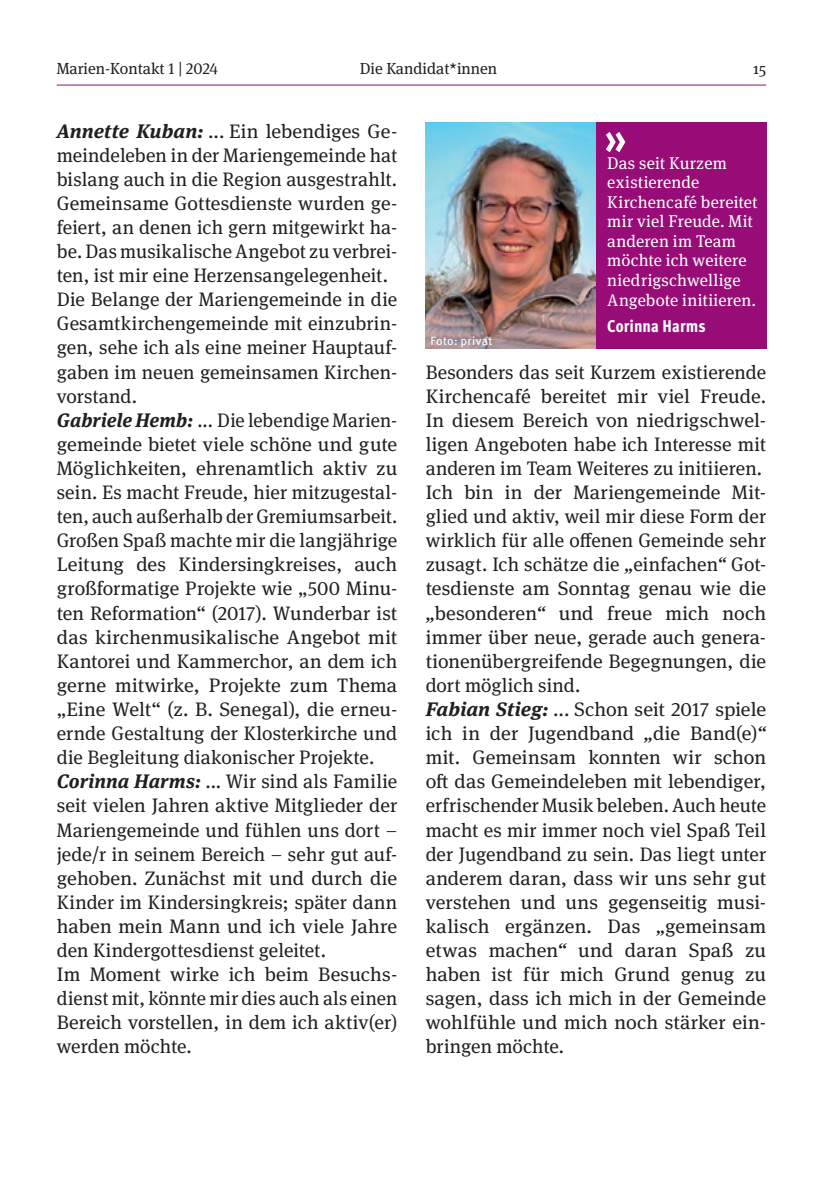
<style>
.page{position:relative;width:840px;height:1191px;background:#fff}
.page>*{position:absolute;margin:0;border:0;box-sizing:border-box;transform-origin:0 0}
.t1{font:19.6px/24px "Meta Serif Pro";letter-spacing:.005em;color:#231f20}
.t2{font:17px/19.6px "Meta Serif Pro";letter-spacing:.01em;color:#fff}
.t3{font:800 condensed 17px "Meta Pro";letter-spacing:.005em;color:#fff}
.t4{font:16px "Meta Serif Pro";color:#231f20}
.t5{font:12px "Meta Pro";letter-spacing:.025em;color:#fff}
.s1{font-weight:700;font-style:italic}
.s2{font-style:italic}
</style>
<div class="page">
<hr style="left:57px;top:85px;width:708px;height:1px;background:#970c76">
<div style="left:558px;top:122px;width:207px;height:227px;background:#970c76"></div>
<img style="left:425px;top:122px;width:170px;height:227px">
<svg style="left:606px;top:132px;width:19px;height:20px"></svg>
<p class="t4" style="left:57px;top:57px;width:163px">Marien-Kontakt 1 | 2024</p>
<p class="t4" style="left:359px;top:57px;width:139px">Die Kandidat*innen</p>
<p class="t4" style="left:752px;top:57px;width:15px">15</p>
<p class="t1" style="left:57px;top:118px;width:342px"><span class="s1">Annette Kuban:</span> ... Ein lebendiges Ge&shy;meindeleben in der Mariengemeinde hat bislang auch in die Region ausgestrahlt.<br>Gemeinsame Gottesdienste wurden ge&shy;feiert, an denen ich gern mitgewirkt ha&shy;be. Das musikalische Angebot zu verbrei&shy;ten, ist mir eine Herzensangelegenheit.<br>Die Belange der Mariengemeinde in die Gesamtkirchengemeinde mit einzubrin&shy;gen, sehe ich als eine meiner Hauptauf&shy;gaben im neuen gemeinsamen Kirchen&shy;vorstand.<br><span class="s1">Gabriele Hemb:</span> ... Die lebendige Marien&shy;gemeinde bietet viele schöne und gute Möglichkeiten, ehrenamtlich aktiv zu sein. Es macht Freude, hier mitzugestal&shy;ten, auch außerhalb der Gremiumsarbeit.<br>Großen Spaß machte mir die langjährige Leitung des Kindersingkreises, auch großformatige Projekte wie „500 Minu&shy;ten Reformation“ (2017). Wunderbar ist das kirchenmusikalische Angebot mit Kantorei und Kammerchor, an dem ich gerne mitwirke, Projekte zum Thema „Eine Welt“ (z. B. Senegal), die erneu&shy;ernde Gestaltung der Klosterkirche und die Begleitung diakonischer Projekte.<br><span class="s1">Corinna Harms:</span> ... Wir sind als Familie seit vielen Jahren aktive Mitglieder der Mariengemeinde und fühlen uns dort – jede/r in seinem Bereich – sehr gut auf&shy;gehoben. Zunächst mit und durch die Kinder im Kindersingkreis; später dann haben mein Mann und ich viele Jahre den Kindergottesdienst geleitet.<br>Im Moment wirke ich beim Besuchs&shy;dienst mit, könnte mir dies auch als einen Bereich vorstellen, in dem ich aktiv(er) werden möchte.</p>
<p class="t5" style="left:430px;top:332px;width:63px">Foto: privat</p>
<p class="t2" style="left:607px;top:152px;width:152px">Das seit Kurzem existierende<br>Kirchencafé bereitet mir viel Freude. Mit anderen im Team möchte ich weitere niedrigschwellige<br>Angebote initiieren.</p>
<p class="t3" style="left:607px;top:313px;width:100px">Corinna Harms</p>
<p class="t1" style="left:425px;top:359px;width:342px">Besonders das seit Kurzem existierende Kirchencafé bereitet mir viel Freude.<br>In diesem Bereich von niedrigschwel&shy;ligen Angeboten habe ich Interesse mit anderen im Team Weiteres zu initiieren.<br>Ich bin in der Mariengemeinde Mit&shy;glied und aktiv, weil mir diese Form der wirklich für alle offenen Gemeinde sehr zusagt. Ich schätze die <span class="s2">„</span>einfachen<span class="s2">“</span> Got&shy;tesdienste am Sonntag genau wie die <span class="s2">„</span>besonderen<span class="s2">“</span> und freue mich noch immer über neue, gerade auch genera&shy;tionenübergreifende Begegnungen, die dort möglich sind.<br><span class="s1">Fabian Stieg:</span> ... Schon seit 2017 spiele ich in der Jugendband <span class="s2">„</span>die Band(e)<span class="s2">“ </span>mit. Gemeinsam konnten wir schon oft das Gemeindeleben mit lebendiger, erfrischender Musik beleben. Auch heute macht es mir immer noch viel Spaß Teil der Jugendband zu sein. Das liegt unter anderem daran, dass wir uns sehr gut verstehen und uns gegenseitig musi&shy;kalisch ergänzen. Das <span class="s2">„</span>gemeinsam etwas machen<span class="s2">“</span> und daran Spaß zu haben ist für mich Grund genug zu sagen, dass ich mich in der Gemeinde wohlfühle und mich noch stärker ein&shy;bringen möchte.</p>
</div>
